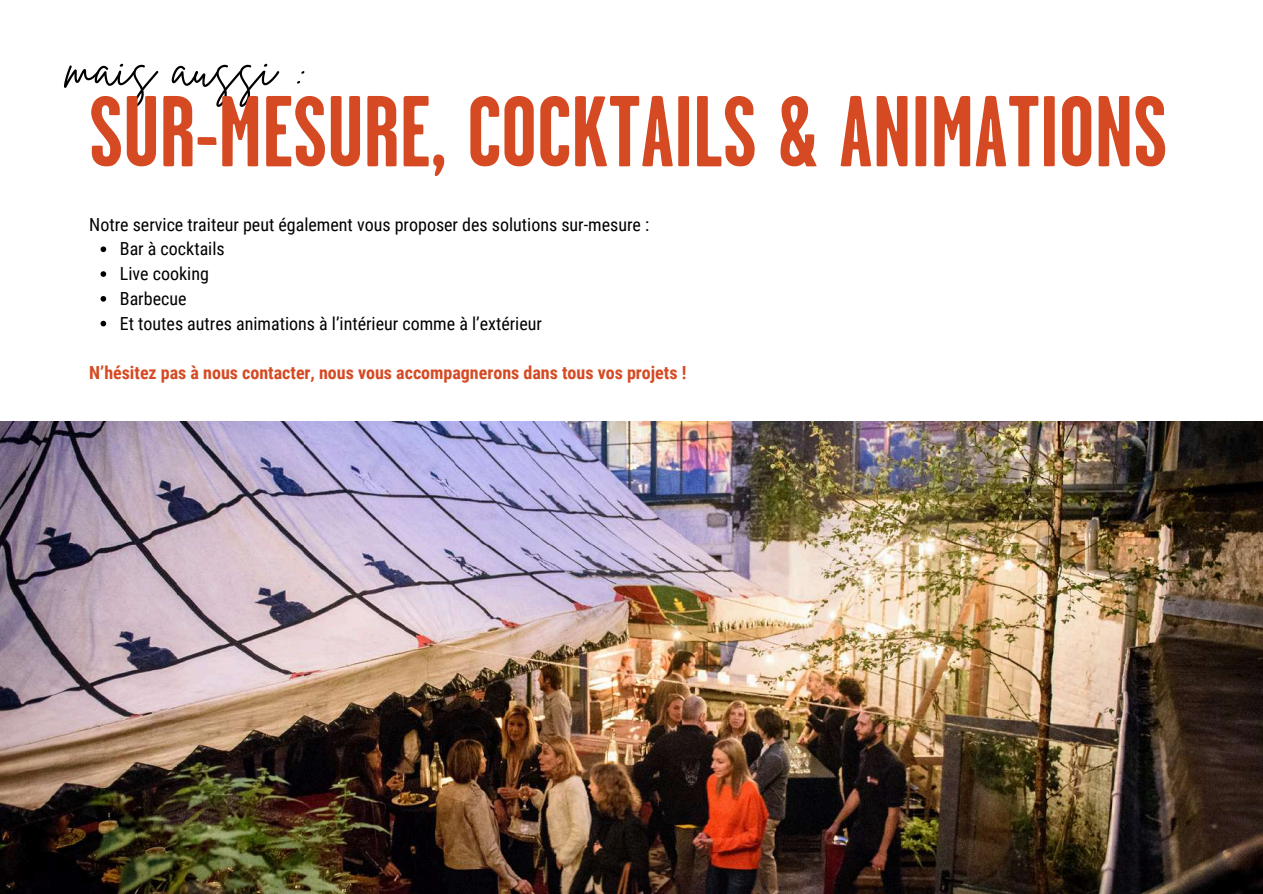
<style>
.page{position:relative;width:1263px;height:894px;background:#fff}
.page>*{position:absolute;margin:0;border:0;box-sizing:border-box;transform-origin:0 0}
.t1{font:700 100.5px "Garage Gothic";color:#d54a23}
.t2{font:57.75px "Brittany Signature";color:#000}
.t3{font:18px/24.8px "Roboto Condensed";color:#000}
.t4{font:700 18px "Roboto Condensed";color:#d54a23}
</style>
<div class="page">
<img style="left:0;top:421px;width:1263px;height:472px">
<svg style="left:101px;top:246px;width:5px;height:6px"></svg>
<svg style="left:101px;top:271px;width:5px;height:6px"></svg>
<svg style="left:101px;top:296px;width:5px;height:5px"></svg>
<svg style="left:101px;top:321px;width:5px;height:5px"></svg>
<h2 class="t2" style="left:66px;top:30px;width:243px">mais aussi :</h2>
<h1 class="t1" style="left:89px;top:96px;width:1080px">SUR-MESURE, COCKTAILS &amp; ANIMATIONS</h1>
<p class="t3" style="left:120px;top:212px;width:531px;text-indent:-31px">Notre service traiteur peut également vous proposer des solutions sur-mesure :<br>Bar à cocktails<br>Live cooking<br>Barbecue<br>Et toutes autres animations à l’intérieur comme à l’extérieur</p>
<p class="t4" style="left:89px;top:362px;width:599px">N’hésitez pas à nous contacter, nous vous accompagnerons dans tous vos projets !</p>
</div>
